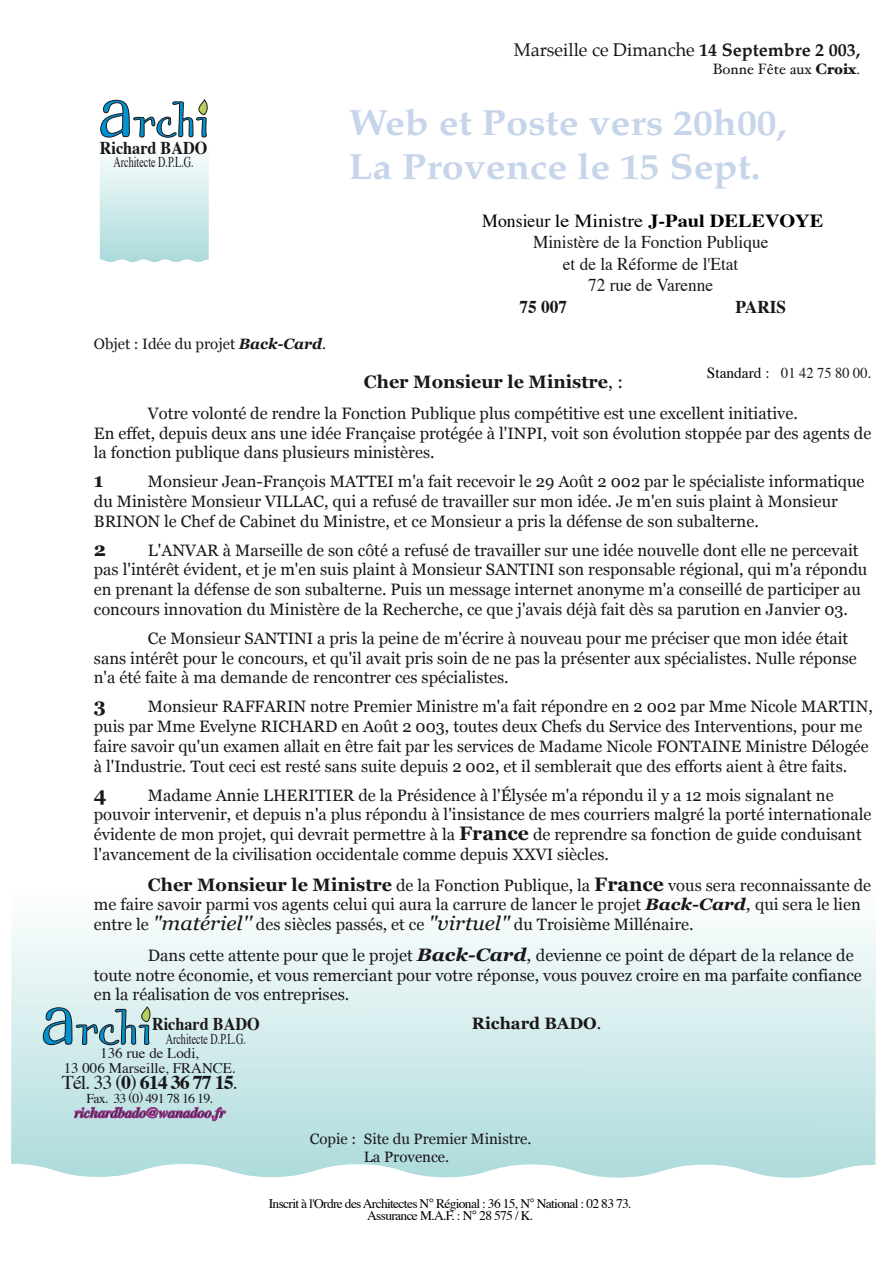
<style>
.page{position:relative;width:893px;height:1263px;background:#fff}
.page>*{position:absolute;margin:0;border:0;box-sizing:border-box;transform-origin:0 0}
.t1{font:700 36px/43.2px "Palatino";color:#c7d5ea;scale:1.1 1}
.t2{font:700 19.5px "Times";letter-spacing:-.05em;color:#1a171b}
.t3{font:700 19.5px "Georgia";color:#1a171b}
.t4{font:18.45px "Times";color:#000;scale:.96 1}
.t5{font:18px/21.6px "Times";color:#1a171b;text-align:center;scale:.96 1}
.t6{font:18px "Palatino";color:#1a171b}
.t7{font:700 18px "Georgia";color:#1a171b}
.t8{font:700 18px "Times";color:#1a171b;scale:.9 1}
.t9{font:700 18px "Times";color:#1a171b;scale:.96 1}
.t10{font:16.5px/19.8px "Georgia";color:#1a171b}
.t11{font:700 16.5px "Georgia";color:#1a171b}
.t12{font:15px/18px "Georgia";color:#1a171b}
.t13{font:15px "Times";color:#1a171b;scale:.68 1}
.t14{font:15px "Times";color:#1a171b;scale:.96 1}
.t15{font:15px "Hoefler Text";color:#1a171b}
.t16{font:14.7px/14.7px "Times";color:#1a171b;text-align:center}
.t17{font:italic 700 14.7px "Times";letter-spacing:-.025em;color:#1a171b}
.t18{font:13.5px "Times";letter-spacing:-.05em;color:#1a171b}
.t19{font:13.2px/11.7px "Times";letter-spacing:-.05em;color:#000;text-align:center}
.s1{font-weight:700;font-style:italic}
.s2{font-weight:700}
.s3{font-weight:900}
.s4{font-size:15.45px;color:#000}
.s5{font-weight:400}
.s6{font-weight:700;font-size:19.5px}
.s7{font-weight:700;font-size:18px}
.s8{font-style:italic;font-size:19.5px}
.s9{font-weight:700;font-style:italic;font-size:18px}
</style>
<div class="page">
<svg style="left:11px;top:925px;width:865px;height:253px"></svg>
<svg style="left:74px;top:1106px;width:152px;height:17px"></svg>
<svg style="left:43px;top:1006px;width:108px;height:39px"></svg>
<svg style="left:100px;top:99px;width:109px;height:163px"></svg>
<p class="t8" style="left:100px;top:130px;width:121px">Richard BADO</p>
<p class="t13" style="left:114px;top:148px;width:119px">Architecte D.P.L.G.</p>
<p class="t12" style="left:94px;top:334px;width:234px">Objet : Idée du projet <span class="s1">Back-Card</span>.</p>
<p class="t6" style="left:514px;top:35px;width:348px">Marseille ce Dimanche <span class="s2">14 Septembre 2 003,</span></p>
<p class="t15" style="left:713px;top:60px;width:149px">Bonne Fête aux <span class="s3">Croix</span>.</p>
<h1 class="t1" style="left:348px;top:101px;width:400px">Web et Poste vers 20h00,<br>La Provence le 15 Sept.</h1>
<p class="t4" style="left:482px;top:203px;width:357px">Monsieur le Ministre <span class="s2">J-Paul DELEVOYE</span></p>
<p class="t5" style="left:533px;top:230px;width:247px">Ministère de la Fonction Publique et de la Réforme de l'Etat<br>72 rue de Varenne</p>
<p class="t9" style="left:520px;top:290px;width:51px">75 007</p>
<p class="t9" style="left:736px;top:290px;width:54px">PARIS</p>
<p class="t14" style="left:707px;top:359px;width:173px"><span class="s4">Standard :</span> 01 42 75 80 00.</p>
<p class="t7" style="left:364px;top:372px;width:261px">Cher Monsieur le Ministre<span class="s5">, :</span></p>
<p class="t10" style="left:94px;top:403px;width:779px;text-indent:54px">Votre volonté de rendre la Fonction Publique plus compétitive est une excellent initiative.<br>En effet, depuis deux ans une idée Française protégée à l'INPI, voit son évolution stoppée par des agents de la fonction publique dans plusieurs ministères.</p>
<p class="t3" style="left:94px;top:469px;width:11px">1</p>
<p class="t10" style="left:94px;top:472px;width:772px;text-indent:54px">Monsieur Jean-François MATTEI m'a fait recevoir le 29 Août 2 002 par le spécialiste informatique du Ministère Monsieur VILLAC, qui a refusé de travailler sur mon idée. Je m'en suis plaint à Monsieur<br>BRINON le Chef de Cabinet du Ministre, et ce Monsieur a pris la défense de son subalterne.</p>
<p class="t3" style="left:94px;top:538px;width:14px">2</p>
<p class="t10" style="left:94px;top:540px;width:775px;text-indent:54px">L'ANVAR à Marseille de son côté a refusé de travailler sur une idée nouvelle dont elle ne percevait pas l'intérêt évident, et je m'en suis plaint à Monsieur SANTINI son responsable régional, qui m'a répondu en prenant la défense de son subalterne. Puis un message internet anonyme m'a conseillé de participer au concours innovation du Ministère de la Recherche, ce que j'avais déjà fait dès sa parution en Janvier 03.</p>
<p class="t10" style="left:94px;top:628px;width:764px;text-indent:54px">Ce Monsieur SANTINI a pris la peine de m'écrire à nouveau pour me préciser que mon idée était sans intérêt pour le concours, et qu'il avait pris soin de ne pas la présenter aux spécialistes. Nulle réponse n'a été faite à ma demande de rencontrer ces spécialistes.</p>
<p class="t3" style="left:94px;top:694px;width:14px">3</p>
<p class="t10" style="left:94px;top:697px;width:780px;text-indent:54px">Monsieur RAFFARIN notre Premier Ministre m'a fait répondre en 2 002 par Mme Nicole MARTIN, puis par Mme Evelyne RICHARD en Août 2 003, toutes deux Chefs du Service des Interventions, pour me faire savoir qu'un examen allait en être fait par les services de Madame Nicole FONTAINE Ministre Délogée à l'Industrie. Tout ceci est resté sans suite depuis 2 002, et il semblerait que des efforts aient à être faits.</p>
<p class="t3" style="left:94px;top:783px;width:14px">4</p>
<p class="t10" style="left:94px;top:785px;width:779px;text-indent:54px">Madame Annie LHERITIER de la Présidence à l'Élysée m'a répondu il y a 12 mois signalant ne pouvoir intervenir, et depuis n'a plus répondu à l'insistance de mes courriers malgré la porté internationale évidente de mon projet, qui devrait permettre à la <span class="s6">France</span> de reprendre sa fonction de guide conduisant l'avancement de la civilisation occidentale comme depuis XXVI siècles.</p>
<p class="t10" style="left:94px;top:875px;width:779px;text-indent:54px"><span class="s7">Cher Monsieur le Ministre</span> de la Fonction Publique, la <span class="s6">France</span> vous sera reconnaissante de me faire savoir parmi vos agents celui qui aura la carrure de lancer le projet <span class="s1">Back-Card</span>, qui sera le lien entre le <span class="s8">"matériel''</span> des siècles passés, et ce <span class="s8">"virtuel"</span> du Troisième Millénaire.</p>
<p class="t10" style="left:94px;top:945px;width:769px;text-indent:54px">Dans cette attente pour que le projet <span class="s9">Back-Card</span>, devienne ce point de départ de la relance de toute notre économie, et vous remerciant pour votre réponse, vous pouvez croire en ma parfaite confiance en la réalisation de vos entreprises.</p>
<p class="t11" style="left:472px;top:1014px;width:131px">Richard BADO<span class="s5">.</span></p>
<p class="t8" style="left:152px;top:1007px;width:121px">Richard BADO</p>
<p class="t13" style="left:166px;top:1025px;width:119px">Architecte D.P.L.G.</p>
<p class="t16" style="left:64px;top:1044px;width:174px">136 rue de Lodi,<br>13 006 Marseille, FRANCE.</p>
<p class="t2" style="left:62px;top:1064px;width:177px"><span class="s5">Tél. 33 (</span>0<span class="s5">)</span> 614 36 77 15<span class="s5">.</span></p>
<p class="t18" style="left:86px;top:1085px;width:128px">Fax. 33 (0) 491 78 16 19.</p>
<p class="t17" style="left:74px;top:1099px;width:152px">richardbado@wanadoo.fr</p>
<p class="t12" style="left:364px;top:1130px;width:169px;text-indent:-54px">Copie : Site du Premier Ministre.<br>La Provence.</p>
<p class="t19" style="left:269px;top:1197px;width:364px">Inscrit à l'Ordre des Architectes N Régional : 36 15, N National : 02 83 73.<br>Assurance M.A.F. : N 28 575 / K.</p>
</div>
